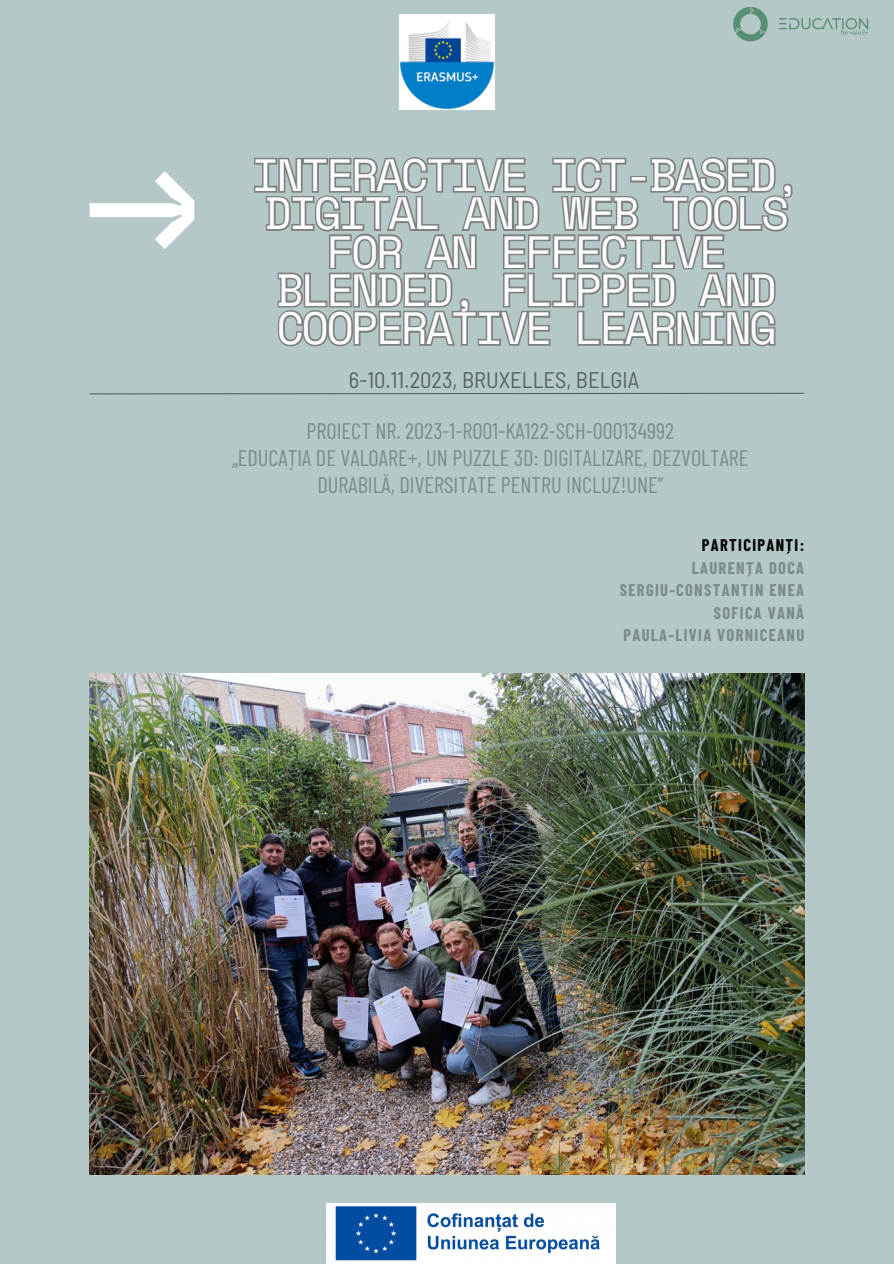
<style>
.page{position:relative;width:894px;height:1264px;background:#fff}
.page>*{position:absolute;margin:0;border:0;box-sizing:border-box;transform-origin:0 0}
.t1{font:193.8px "Space Mono";color:#fff}
.t2{font:45px/38.2px "Space Mono";letter-spacing:-.06em;color:#fff;text-align:center}
.t3{font:22.5px/27px "Barlow Condensed";color:#7b8b8b;text-align:center}
.t4{font:semi-condensed 22.5px "Barlow";color:#556262}
.t5{font:700 16.5px "Barlow Condensed";letter-spacing:.08em;color:#7b8b8b}
.t6{font:700 16.5px "Barlow Condensed";letter-spacing:.08em;color:#000}
</style>
<div class="page">
<div style="left:0;top:0;width:893px;height:1263px;background:#b5c8c8"></div>
<svg style="left:254px;top:157px;width:539px;height:190px"></svg>
<img style="left:89px;top:673px;width:715px;height:501px">
<svg style="left:89px;top:392px;width:716px;height:3px"></svg>
<img style="left:733px;top:7px;width:136px;height:35px">
<img style="left:326px;top:1203px;width:288px;height:60px">
<img style="left:399px;top:15px;width:95px;height:94px">
<p class="t1" style="left:83px;top:61px;width:120px">→</p>
<p class="t2" style="left:252px;top:155px;width:551px">INTERACTIVE ICT-BASED,<br>DIGITAL AND WEB TOOLS<br>FOR AN EFFECTIVE<br>BLENDED, FLIPPED AND<br>COOPERATIVE LEARNING</p>
<h2 class="t4" style="left:349px;top:365px;width:292px">6-10.11.2023, BRUXELLES, BELGIA</h2>
<p class="t3" style="left:232px;top:417px;width:517px">PROIECT NR. 2023-1-RO01-KA122-SCH-000134992<br>„EDUCAȚIA DE VALOARE+, UN PUZZLE 3D: DIGITALIZARE, DEZVOLTARE<br>DURABILĂ, DIVERSITATE PENTRU INCLUZ!UNE”</p>
<p class="t6" style="left:701px;top:534px;width:104px">PARTICIPANȚI:</p>
<p class="t5" style="left:691px;top:557px;width:114px">LAURENȚA DOCA</p>
<p class="t5" style="left:619px;top:579px;width:186px">SERGIU-CONSTANTIN ENEA</p>
<p class="t5" style="left:713px;top:602px;width:92px">SOFICA VANĂ</p>
<p class="t5" style="left:623px;top:624px;width:182px">PAULA-LIVIA VORNICEANU</p>
</div>
